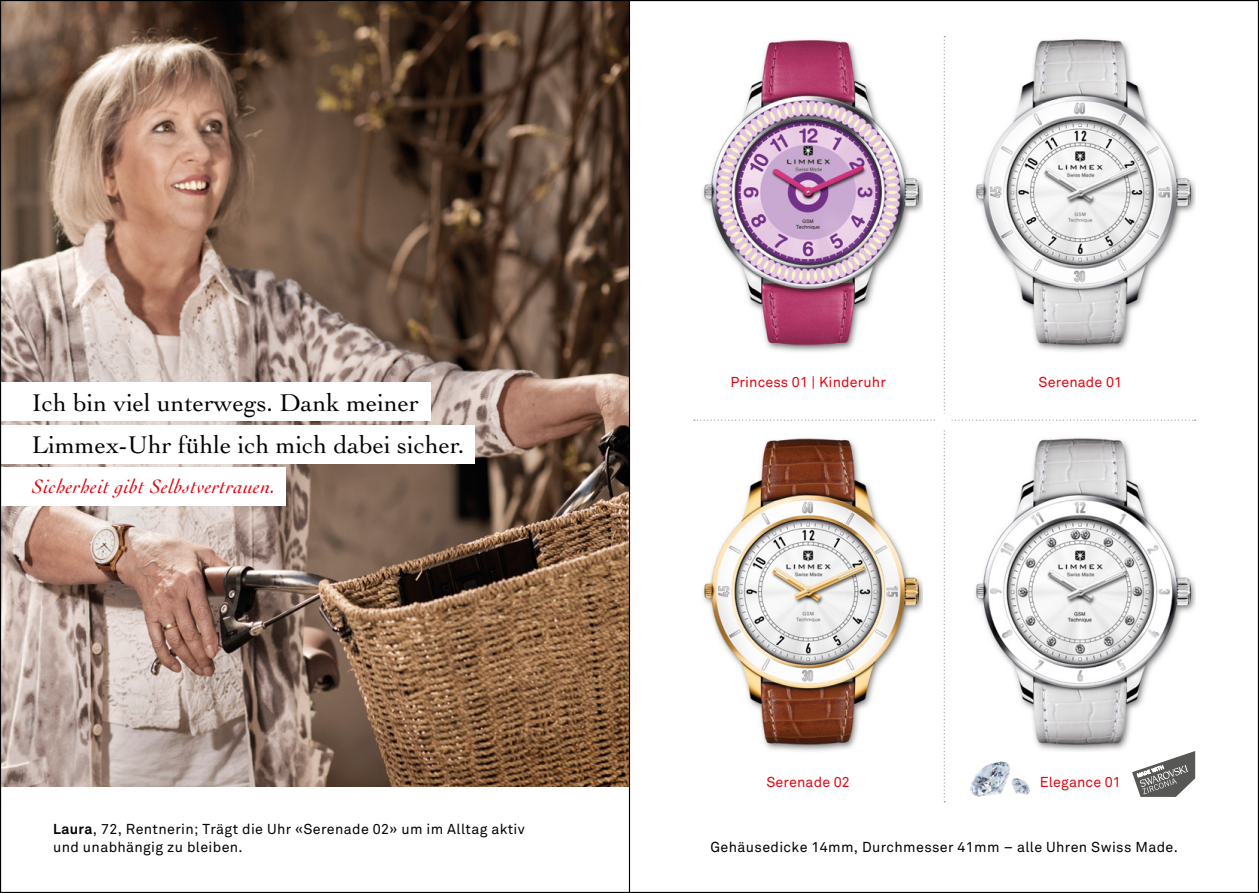
<style>
.page{position:relative;width:1259px;height:893px;background:#fff}
.page>*{position:absolute;margin:0;border:0;box-sizing:border-box;transform-origin:0 0}
.t1{font:25.5px/42.8px "Cochin LT Std";color:#000}
.t2{font:italic 20.25px "Cochin LT Std";letter-spacing:.02em;color:#e30613}
.t3{font:14.25px/18px "Akkurat";letter-spacing:.025em;color:#000}
.t4{font:14.25px "Akkurat";letter-spacing:.01em;color:#e30613}
.s1{font-weight:700}
</style>
<div class="page">
<img style="left:2px;top:2px;width:627px;height:785px">
<svg style="left:694px;top:36px;width:501px;height:766px"></svg>
<img style="left:965px;top:745px;width:50px;height:57px">
<img style="left:1009px;top:772px;width:23px;height:30px">
<div style="left:0;top:425px;width:475px;height:38px;background:#fff"></div>
<div style="left:0;top:468px;width:285px;height:38px;background:#fff"></div>
<div style="left:0;top:383px;width:431px;height:38px;background:#fff"></div>
<hr style="left:629px;top:0;width:1px;height:893px;background:#000">
<h1 class="t1" style="left:32px;top:381px;width:434px">Ich bin viel unterwegs. Dank meiner<br>Limmex-Uhr fühle ich mich dabei sicher.</h1>
<h2 class="t2" style="left:32px;top:475px;width:245px">Sicherheit gibt Selbstvertrauen.</h2>
<p class="t3" style="left:53px;top:820px;width:473px"><span class="s1">Laura</span>, 72, Rentnerin; Trägt die Uhr «Serenade 02» um im Alltag aktiv und unabhängig zu bleiben.</p>
<p class="t4" style="left:730px;top:374px;width:157px">Princess 01 | Kinderuhr</p>
<p class="t4" style="left:1038px;top:374px;width:85px">Serenade 01</p>
<p class="t4" style="left:766px;top:773px;width:85px">Serenade 02</p>
<p class="t4" style="left:1040px;top:773px;width:82px">Elegance 01</p>
<p class="t3" style="left:710px;top:838px;width:469px">Gehäusedicke 14mm, Durchmesser 41mm – alle Uhren Swiss Made.</p>
</div>
